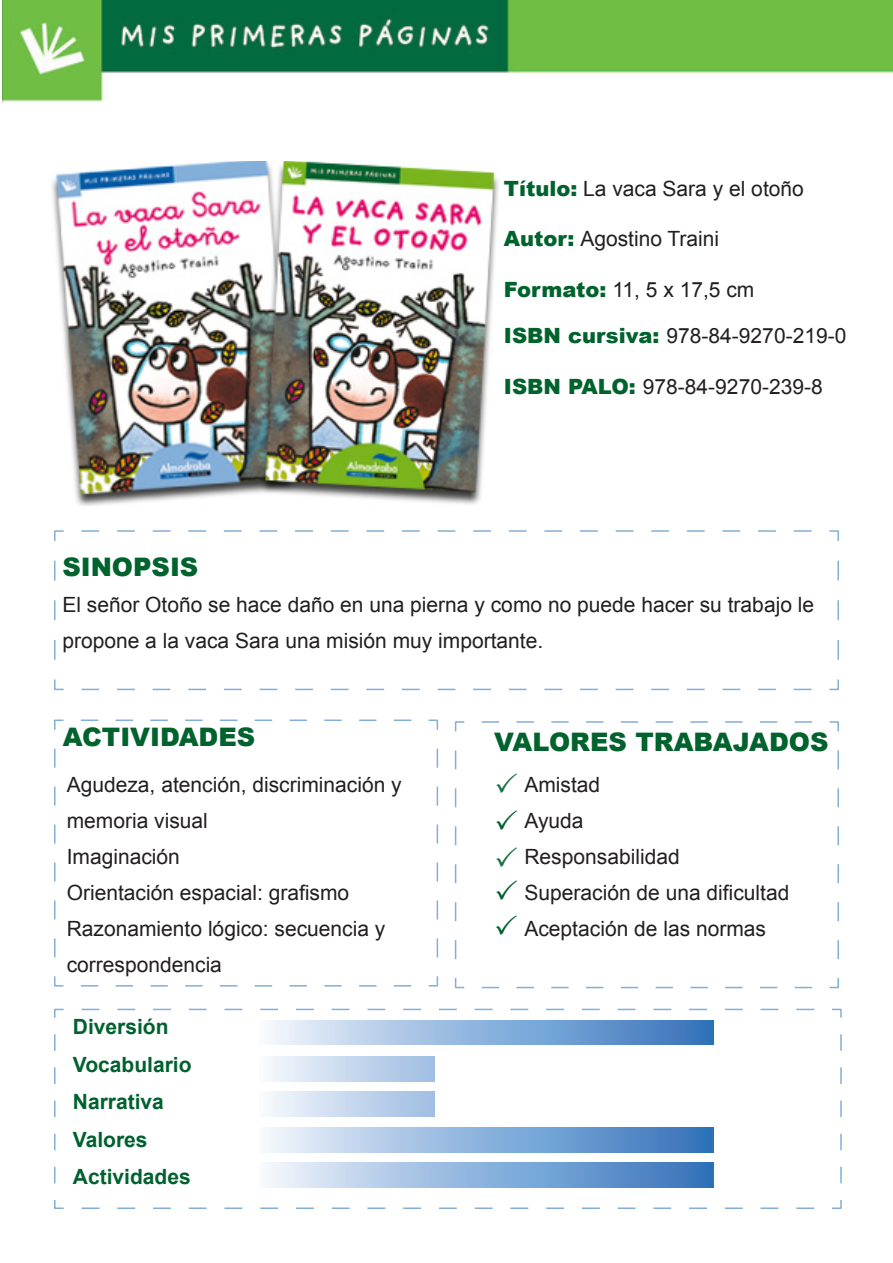
<style>
.page{position:relative;width:893px;height:1263px;background:#fff}
.page>*{position:absolute;margin:0;border:0;box-sizing:border-box;transform-origin:0 0}
.text{font:900 25.5px "Arial";color:#00622c}
.text-2{font:21px/36px "Arial";color:#231f20}
.text-3{font:700 21px "Arial";color:#00612e}
.s1{font-weight:900;color:#00622c}
</style>
<div class="page">
<svg style="left:454px;top:721px;width:385px;height:268px"></svg>
<svg style="left:54px;top:530px;width:785px;height:161px"></svg>
<img style="left:52px;top:162px;width:447px;height:344px">
<svg style="left:54px;top:1008px;width:788px;height:201px"></svg>
<svg style="left:54px;top:719px;width:385px;height:268px"></svg>
<img style="left:2px;top:0;width:891px;height:102px">
<svg style="left:496px;top:772px;width:21px;height:21px"></svg>
<svg style="left:496px;top:810px;width:21px;height:20px"></svg>
<svg style="left:496px;top:847px;width:21px;height:20px"></svg>
<svg style="left:496px;top:880px;width:21px;height:20px"></svg>
<svg style="left:496px;top:914px;width:21px;height:20px"></svg>
<p class="text-2" style="left:504px;top:171px;width:301px"><span class="s1">Título:</span> La vaca Sara y el otoño</p>
<p class="text-2" style="left:504px;top:221px;width:217px"><span class="s1">Autor:</span> Agostino Traini</p>
<p class="text-2" style="left:504px;top:271px;width:252px"><span class="s1">Formato:</span> 11, 5 x 17,5 cm</p>
<p class="text-2" style="left:504px;top:318px;width:344px"><span class="s1">ISBN cursiva:</span> 978-84-9270-219-0</p>
<p class="text-2" style="left:504px;top:369px;width:320px"><span class="s1">ISBN PALO:</span> 978-84-9270-239-8</p>
<p class="text" style="left:62px;top:548px;width:137px">SINOPSIS</p>
<p class="text-2" style="left:62px;top:587px;width:753px">El señor Otoño se hace daño en una pierna y como no puede hacer su trabajo le propone a la vaca Sara una misión muy importante.</p>
<p class="text" style="left:63px;top:719px;width:194px">ACTIVIDADES</p>
<p class="text-2" style="left:67px;top:767px;width:336px">Agudeza, atención, discriminación y memoria visual</p>
<p class="text-2" style="left:67px;top:839px;width:115px">Imaginación</p>
<p class="text-2" style="left:67px;top:875px;width:284px">Orientación espacial: grafismo</p>
<p class="text-2" style="left:67px;top:911px;width:320px">Razonamiento lógico: secuencia y correspondencia</p>
<p class="text-3" style="left:73px;top:1013px;width:97px">Diversión</p>
<p class="text-3" style="left:73px;top:1050px;width:120px">Vocabulario</p>
<p class="text-3" style="left:73px;top:1088px;width:93px">Narrativa</p>
<p class="text-3" style="left:73px;top:1125px;width:76px">Valores</p>
<p class="text-3" style="left:73px;top:1163px;width:119px">Actividades</p>
<p class="text" style="left:494px;top:723px;width:336px">VALORES TRABAJADOS</p>
<p class="text-2" style="left:524px;top:767px;width:77px">Amistad</p>
<p class="text-2" style="left:524px;top:803px;width:61px">Ayuda</p>
<p class="text-2" style="left:524px;top:839px;width:157px">Responsabilidad</p>
<p class="text-2" style="left:524px;top:875px;width:266px">Superación de una dificultad</p>
<p class="text-2" style="left:524px;top:911px;width:243px">Aceptación de las normas</p>
</div>
